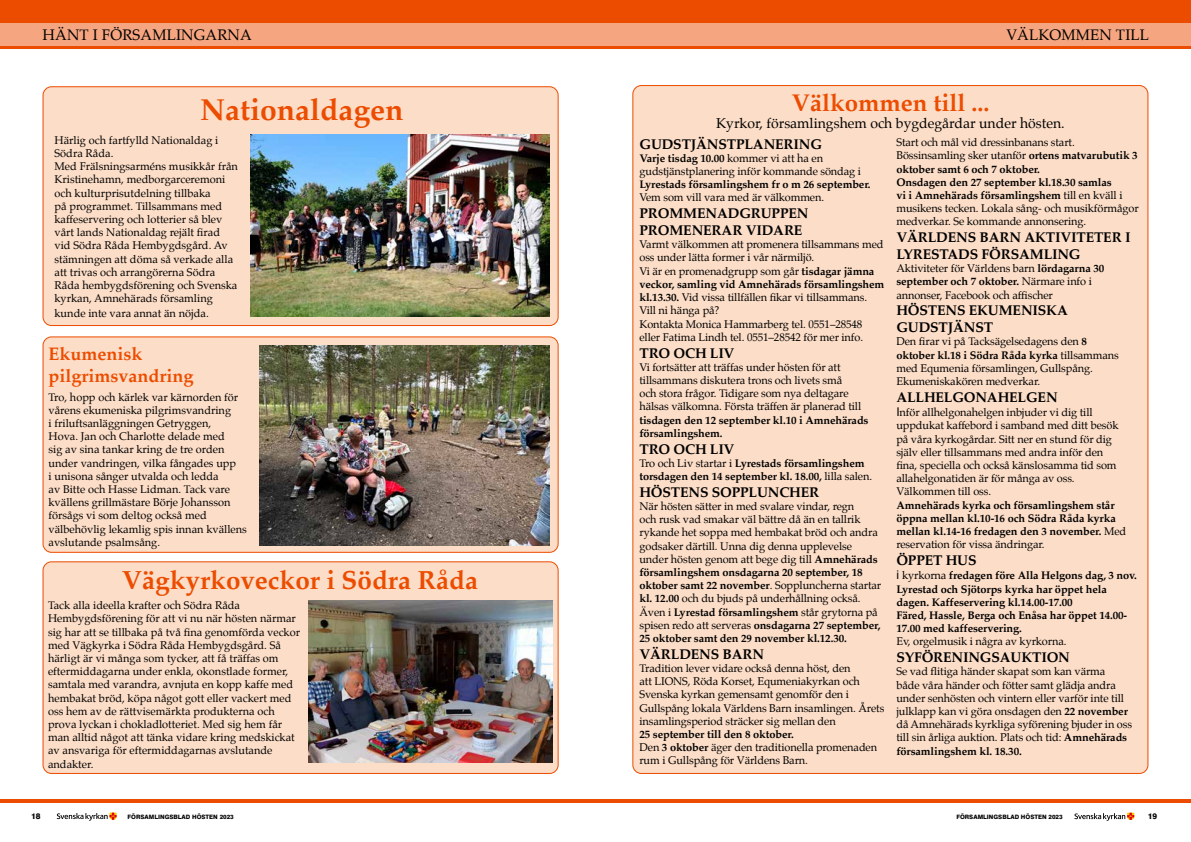
<style>
.page{position:relative;width:1191px;height:842px;background:#fff}
.page>*{position:absolute;margin:0;border:0;box-sizing:border-box;transform-origin:0 0}
.t1{font:700 30px "Palatino";color:#ec4c00}
.t2{font:700 26px "Palatino";color:#ec4c00}
.t3{font:700 24px "Palatino";color:#ec4c00}
.t4{font:700 18px/21.6px "Palatino";color:#ec4c00}
.t5{font:15px "Palatino";letter-spacing:.01em;color:#000}
.t6{font:700 14px/16.8px "Palatino";letter-spacing:-.01em;color:#000}
.t7{font:14px "Palatino";color:#000}
.t8{font:11px/13.2px "Palatino";letter-spacing:-.01em;color:#000}
.t9{font:700 11px/13.2px "Palatino";letter-spacing:-.01em;color:#000}
.t10{font:800 8px "Swiss 721 BT";color:#000}
.t11{font:800 6px "Swiss 721 BT";color:#000}
.s1{font-weight:700}
.s2{font-weight:400}
.s3{font-family:"Arial";font-size:12px}
.s4{font-family:"Arial";font-weight:400;font-size:12px}
</style>
<div class="page">
<div style="left:0;top:0;width:1191px;height:49px;background:#ec4c00"></div>
<hr style="left:0;top:799px;width:1191px;height:3px;background:#ec4c00">
<div style="left:0;top:23px;width:1191px;height:22px;background:#f5a57f"></div>
<svg style="left:1074px;top:813px;width:60px;height:8px"></svg>
<svg style="left:57px;top:813px;width:60px;height:8px"></svg>
<div style="left:633px;top:86px;width:515px;height:687px;background:#fcddc7;border-radius:9px"></div>
<div style="left:43px;top:87px;width:515px;height:238px;background:#fcddc7;border-radius:9px"></div>
<div style="left:43px;top:86px;width:515px;height:240px;border:1px solid #ec4c00;border-radius:9px"></div>
<div style="left:43px;top:337px;width:515px;height:215px;background:#fcddc7;border-radius:9px"></div>
<div style="left:43px;top:336px;width:515px;height:217px;border:1px solid #ec4c00;border-radius:9px"></div>
<div style="left:43px;top:562px;width:515px;height:211px;background:#fcddc7;border-radius:9px"></div>
<div style="left:43px;top:561px;width:515px;height:213px;border:1px solid #ec4c00;border-radius:9px"></div>
<img style="left:250px;top:135px;width:299px;height:181px">
<img style="left:260px;top:345px;width:289px;height:200px">
<img style="left:309px;top:600px;width:243px;height:163px">
<h3 class="t5" style="left:43px;top:23px;width:211px">HÄNT I FÖRSAMLINGARNA</h3>
<h3 class="t5" style="left:1006px;top:23px;width:144px">VÄLKOMMEN TILL</h3>
<h1 class="t1" style="left:200px;top:84px;width:205px">Nationaldagen</h1>
<p class="t8" style="left:55px;top:133px;width:185px">Härlig och fartfylld Nationaldag i Södra Råda.<br>Med Frälsningsarméns musikkår från Kristinehamn, medborgarceremoni och kulturprisutdelning tillbaka<br>på programmet. Tillsammans med kaffeservering och lotterier så blev vårt lands Nationaldag rejält firad vid Södra Råda Hembygdsgård. Av stämningen att döma så verkade alla att trivas och arrangörerna Södra Råda hembygdsförening och Svenska kyrkan, Amnehärads församling</p>
<p class="t8" style="left:55px;top:306px;width:156px">kunde inte vara annat än nöjda.</p>
<h3 class="t4" style="left:49px;top:343px;width:146px">Ekumenisk pilgrimsvandring</h3>
<p class="t8" style="left:49px;top:390px;width:200px">Tro, hopp och kärlek var kärnorden för vårens ekumeniska pilgrimsvandring<br>i friluftsanläggningen Getryggen,<br>Hova. Jan och Charlotte delade med<br>sig av sina tankar kring de tre orden under vandringen, vilka fångades upp<br>i unisona sånger utvalda och ledda<br>av Bitte och Hasse Lidman. Tack vare kvällens grillmästare Börje Johansson försågs vi som deltog också med välbehövlig lekamlig spis innan kvällens avslutande psalmsång.</p>
<h2 class="t2" style="left:122px;top:558px;width:358px">Vägkyrkoveckor i Södra Råda</h2>
<p class="t8" style="left:48px;top:599px;width:253px">Tack alla ideella krafter och Södra Råda Hembygdsförening för att vi nu när hösten närmar sig har att se tillbaka på två fina genomförda veckor med Vägkyrka i Södra Råda Hembygdsgård. Så härligt är vi många som tycker, att få träffas om eftermiddagarna under enkla, okonstlade former, samtala med varandra, avnjuta en kopp kaffe med hembakat bröd, köpa något gott eller vackert med oss hem av de rättvisemärkta produkterna och prova lyckan i chokladlotteriet. Med sig hem får man alltid något att tänka vidare kring medskickat av ansvariga för eftermiddagarnas avslutande andakter.</p>
<h3 class="t3" style="left:791px;top:83px;width:199px">Välkommen till ...</h3>
<p class="t7" style="left:716px;top:112px;width:350px">Kyrkor, församlingshem och bygdegårdar under hösten.</p>
<p class="t6" style="left:639px;top:135px;width:184px">GUDSTJÄNSTPLANERING</p>
<p class="t8" style="left:639px;top:151px;width:223px"><span class="s1">Varje tisdag 10.00</span> kommer vi att ha en gudstjänstplanering inför kommande söndag i</p>
<p class="t9" style="left:639px;top:178px;width:233px">Lyrestads församlingshem fr o m 26 september.</p>
<p class="t8" style="left:639px;top:191px;width:186px">Vem som vill vara med är välkommen.</p>
<p class="t6" style="left:639px;top:205px;width:170px">PROMMENADGRUPPEN<br>PROMENERAR VIDARE</p>
<p class="t8" style="left:639px;top:238px;width:246px">Varmt välkommen att promenera tillsammans med oss under lätta former i vår närmiljö.<br>Vi är en promenadgrupp som går <span class="s1">tisdagar jämna veckor, samling vid Amnehärads församlingshem kl.13.30.</span> Vid vissa tillfällen fikar vi tillsammans.<br>Vill ni hänga på?<br>Kontakta Monica Hammarberg tel. 0551–28548 eller Fatima Lindh tel. 0551–28542 för mer info.</p>
<p class="t6" style="left:639px;top:344px;width:97px">TRO OCH LIV</p>
<p class="t8" style="left:639px;top:360px;width:223px">Vi fortsätter att träffas under hösten för att tillsammans diskutera trons och livets små och stora frågor. Tidigare som nya deltagare hälsas välkomna. Första träffen är planerad till</p>
<p class="t9" style="left:639px;top:413px;width:230px">tisdagen den 12 september kl.10 i Amnehärads församlingshem.</p>
<p class="t6" style="left:639px;top:440px;width:97px">TRO OCH LIV</p>
<p class="t9" style="left:639px;top:456px;width:234px"><span class="s2">Tro och Liv startar i</span> Lyrestads församlingshem torsdagen den 14 september kl. 18.00, <span class="s2">lilla salen.</span></p>
<p class="t6" style="left:639px;top:483px;width:181px">HÖSTENS SOPPLUNCHER</p>
<p class="t8" style="left:639px;top:499px;width:243px">När hösten sätter in med svalare vindar, regn<br>och rusk vad smakar väl bättre då än en tallrik rykande het soppa med hembakat bröd och andra godsaker därtill. Unna dig denna upplevelse under hösten genom att bege dig till <span class="s1">Amnehärads församlingshem onsdagarna 20 september, 18 oktober samt 22 november</span>. Soppluncherna startar <span class="s1">kl. 12.00</span> och du bjuds på underhållning också.<br>Även i <span class="s1">Lyrestad församlingshem</span> står grytorna på spisen redo att serveras <span class="s1">onsdagarna 27 september, 25 oktober samt den 29 november kl.12.30.</span></p>
<p class="t6" style="left:639px;top:645px;width:126px">VÄRLDENS BARN</p>
<p class="t8" style="left:639px;top:661px;width:246px">Tradition lever vidare också denna höst, den<br>att LIONS, Röda Korset, Equmeniakyrkan och Svenska kyrkan gemensamt genomför den i Gullspång lokala Världens Barn insamlingen. Årets insamlingsperiod sträcker sig mellan den</p>
<p class="t8" style="left:639px;top:727px;width:239px"><span class="s1">25 september till den 8 oktober.<br></span>Den <span class="s1">3 oktober</span> äger den traditionella promenaden rum i Gullspång för Världens Barn.</p>
<p class="t8" style="left:896px;top:136px;width:244px">Start och mål vid dressinbanans start.<br>Bössinsamling sker utanför <span class="s1">ortens matvarubutik 3 oktober samt 6 och 7 oktober.<br>Onsdagen den 27 september kl.18.30 samlas<br>vi i Amnehärads församlingshem</span> till en kväll i musikens tecken. Lokala sång- och musikförmågor medverkar. Se kommande annonsering.</p>
<p class="t6" style="left:896px;top:229px;width:235px">VÄRLDENS BARN AKTIVITETER I<br>LYRESTADS FÖRSAMLING</p>
<p class="t8" style="left:896px;top:262px;width:209px">Aktiviteter för Världens barn <span class="s1">lördagarna 30 september och 7 oktober.</span> Närmare info i annonser, Facebook och affischer</p>
<p class="t6" style="left:896px;top:302px;width:173px">HÖSTENS EKUMENISKA<br>GUDSTJÄNST</p>
<p class="t8" style="left:896px;top:335px;width:224px">Den firar vi på Tacksägelsedagens den <span class="s1">8 oktober kl.18 i Södra Råda kyrka</span> tillsammans med Equmenia församlingen, Gullspång.<br>Ekumeniskakören medverkar.</p>
<p class="t6" style="left:896px;top:388px;width:163px">ALLHELGONAHELGEN</p>
<p class="t8" style="left:896px;top:406px;width:223px"><span class="s3">I</span>nför allhelgonahelgen inbjuder vi dig till uppdukat kaffebord i samband med ditt besök på våra kyrkogårdar. Sitt ner en stund för dig själv eller tillsammans med andra inför den fina, speciella och också känslosamma tid som allahelgonatiden är för många av oss.<br>Välkommen till oss.</p>
<p class="t9" style="left:896px;top:498px;width:231px">Amnehärads kyrka och församlingshem står öppna mellan kl.10-16 och Södra Råda kyrka mellan kl.14-16 fredagen den 3 november. <span class="s2">Med reservation för vissa ändringar.</span></p>
<p class="t6" style="left:896px;top:551px;width:82px">ÖPPET HUS</p>
<p class="t9" style="left:896px;top:569px;width:242px"><span class="s4">i</span> <span class="s2">kyrkorna</span> fredagen före Alla Helgons dag, 3 nov.<br>Lyrestad och Sjötorps kyrka har öppet hela dagen. Kaffeservering kl.14.00-17.00<br>Färed, Hassle, Berga och Enåsa har öppet 14.00- 17.00 med kaffeservering.</p>
<p class="t8" style="left:896px;top:635px;width:172px">Ev, orgelmusik i några av kyrkorna.</p>
<p class="t6" style="left:896px;top:649px;width:175px">SYFÖRENINGSAUKTION</p>
<p class="t8" style="left:896px;top:665px;width:237px">Se vad flitiga händer skapat som kan värma<br>både våra händer och fötter samt glädja andra under senhösten och vintern eller varför inte till julklapp kan vi göra onsdagen den <span class="s1">22 november </span>då Amnehärads kyrkliga syförening bjuder in oss till sin årliga auktion. Plats och tid: <span class="s1">Amnehärads församlingshem kl. 18.30.</span></p>
<p class="t10" style="left:31px;top:811px;width:11px">18</p>
<p class="t11" style="left:128px;top:813px;width:108px">FÖRSAMLINGSBLAD HÖSTEN 2023</p>
<p class="t11" style="left:956px;top:813px;width:108px">FÖRSAMLINGSBLAD HÖSTEN 2023</p>
<p class="t10" style="left:1147px;top:811px;width:11px">19</p>
</div>
